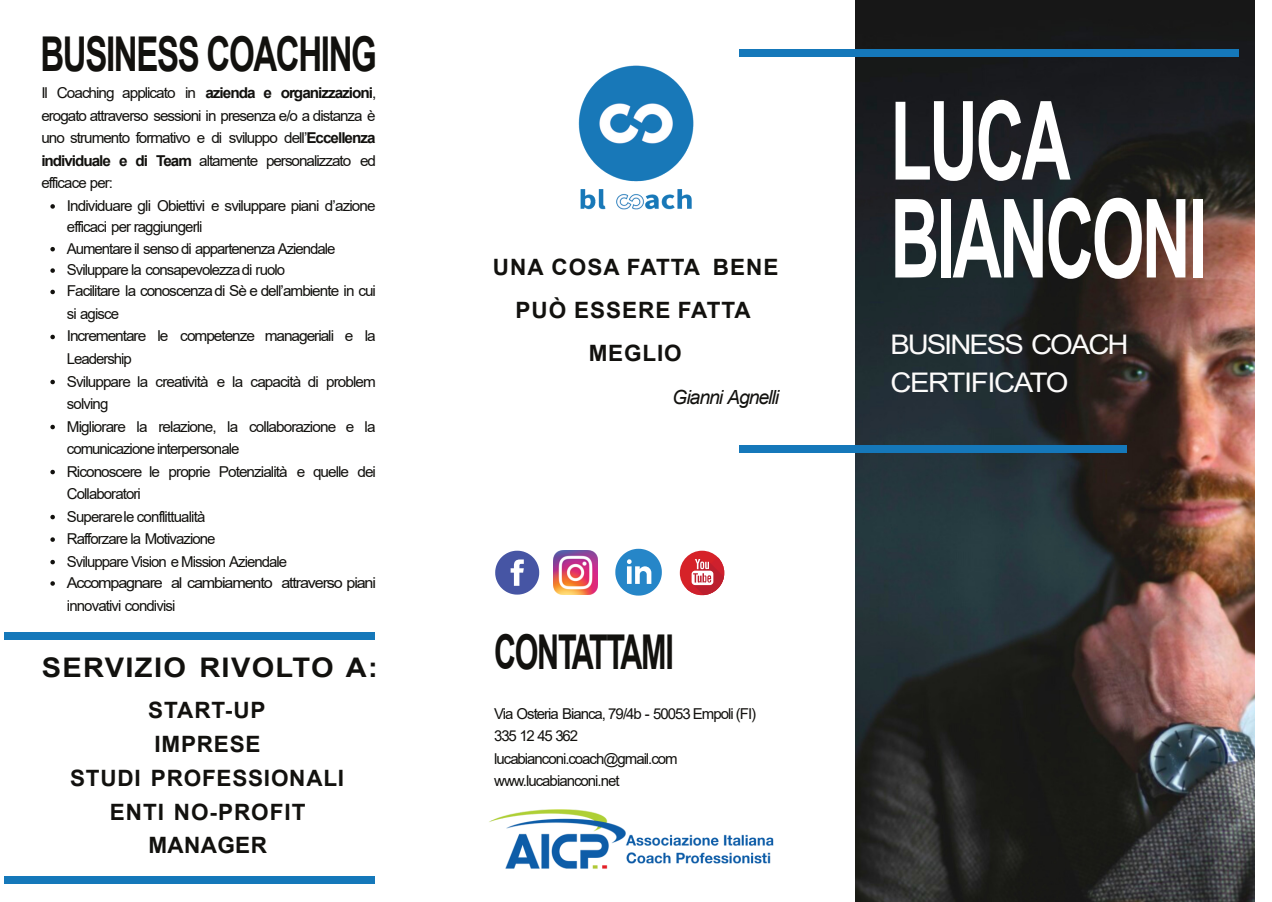
<style>
.page{position:relative;width:1272px;height:902px;background:#fff}
.page>*{position:absolute;margin:0;border:0;box-sizing:border-box;transform-origin:0 0}
.t1{font:700 109.5px/97.8px "Arial";letter-spacing:-.04em;color:#fff;scale:.62 1}
.t2{font:700 48px "Arial";letter-spacing:-.04em;color:#12110e;scale:.69 1}
.t3{font:700 48px "Arial";letter-spacing:-.04em;color:#12110e;scale:.64 1}
.t4{font:27px/37px "Arial";letter-spacing:-.07em;color:#fcfbfa;scale:1.08 1}
.t5{font:700 27px "Arial";letter-spacing:.045em;color:#12110e;scale:1.07 1}
.t6{font:700 22.5px/42.8px "Arial";letter-spacing:.035em;color:#12110e;text-align:center}
.t7{font:700 22.5px "Arial";letter-spacing:.015em;color:#12110e}
.t8{font:italic 19.5px "Arial";letter-spacing:-.055em;color:#12110e}
.t9{font:15px/22.2px "Arial";letter-spacing:-.065em;color:#12110e}
.s1{font-weight:700}
</style>
<div class="page">
<img style="left:855px;top:0;width:399px;height:901px">
<div style="left:739px;top:49px;width:499px;height:8px;background:#1578ba"></div>
<div style="left:739px;top:445px;width:387px;height:8px;background:#1578ba"></div>
<img style="left:578px;top:65px;width:116px;height:145px">
<div style="left:4px;top:631px;width:371px;height:8px;background:#1578ba"></div>
<div style="left:4px;top:875px;width:371px;height:8px;background:#1578ba"></div>
<svg style="left:50px;top:204px;width:5px;height:5px"></svg>
<svg style="left:50px;top:247px;width:5px;height:4px"></svg>
<svg style="left:50px;top:268px;width:5px;height:5px"></svg>
<svg style="left:50px;top:290px;width:5px;height:4px"></svg>
<svg style="left:50px;top:335px;width:5px;height:4px"></svg>
<svg style="left:50px;top:380px;width:5px;height:4px"></svg>
<svg style="left:50px;top:425px;width:5px;height:4px"></svg>
<svg style="left:50px;top:470px;width:5px;height:4px"></svg>
<svg style="left:50px;top:515px;width:5px;height:4px"></svg>
<svg style="left:50px;top:537px;width:5px;height:5px"></svg>
<svg style="left:50px;top:560px;width:5px;height:4px"></svg>
<svg style="left:50px;top:581px;width:5px;height:4px"></svg>
<svg style="left:495px;top:550px;width:44px;height:44px"></svg>
<img style="left:553px;top:550px;width:44px;height:44px">
<svg style="left:615px;top:549px;width:47px;height:46px"></svg>
<div style="left:680px;top:550px;width:44px;height:45px;background:#d62228;border-radius:50%"></div>
<svg style="left:686px;top:557px;width:39px;height:39px"></svg>
<img style="left:489px;top:809px;width:285px;height:60px">
<h2 class="t2" style="left:40px;top:36px;width:489px">BUSINESS COACHING</h2>
<p class="t9" style="left:41px;top:83px;width:336px;text-align:justify">Il Coaching applicato in <span class="s1">azienda e organizzazioni</span>, erogato attraverso sessioni in presenza e/o a distanza è uno strumento formativo e di sviluppo dell’<span class="s1">Eccellenza individuale e di Team</span> altamente personalizzato ed efficace per:</p>
<p class="t9" style="left:67px;top:196px;width:311px">Individuare gli Obiettivi e sviluppare piani d’azione efficaci per raggiungerli<br>Aumentare il senso di appartenenza Aziendale Sviluppare la consapevolezzadi ruolo<br>Facilitare la conoscenza di Sè e dell’ambiente in cui si agisce<br>Incrementare le competenze manageriali e la Leadership<br>Sviluppare la creatività e la capacità di problem solving<br>Migliorare la relazione, la collaborazione e la comunicazione interpersonale<br>Riconoscere le proprie Potenzialità e quelle dei Collaboratori<br>Superarele conflittualità<br>Rafforzare la Motivazione<br>Sviluppare Vision e Mission Aziendale Accompagnare al cambiamento attraverso piani innovativi condivisi</p>
<h3 class="t5" style="left:42px;top:657px;width:315px">SERVIZIO RIVOLTO A:</h3>
<h3 class="t6" style="left:70px;top:695px;width:275px;line-height:33.8px">START-UP<br>IMPRESE<br>STUDI PROFESSIONALI</h3>
<h3 class="t6" style="left:110px;top:792px;width:197px">ENTI NO-PROFIT</h3>
<h3 class="t7" style="left:148px;top:836px;width:120px">MANAGER</h3>
<h3 class="t6" style="left:493px;top:248px;width:287px">UNA COSA FATTA BENE<br>PUÒ ESSERE FATTA<br>MEGLIO</h3>
<h3 class="t8" style="left:672px;top:390px;width:108px">Gianni Agnelli</h3>
<h2 class="t3" style="left:494px;top:633px;width:282px">CONTATTAMI</h2>
<p class="t9" style="left:494px;top:703px;width:263px">Via Osteria Bianca, 79/4b - 50053 Empoli (FI)<br>335 12 45 362 lucabianconi.coach@gmail.com www.lucabianconi.net</p>
<h1 class="t1" style="left:890px;top:102px;width:512px">LUCA<br>BIANCONI</h1>
<h3 class="t4" style="left:890px;top:329px;width:222px">BUSINESS COACH<br>CERTIFICATO</h3>
</div>
